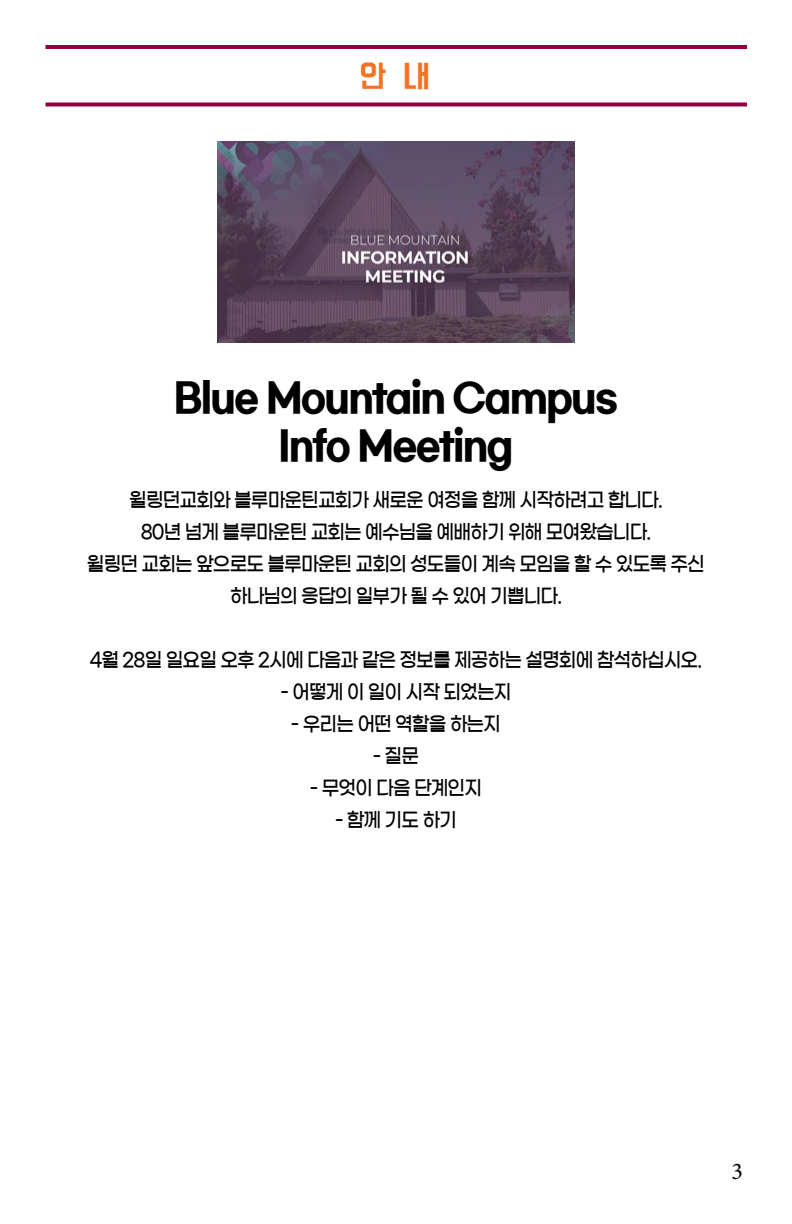
<style>
.page{position:relative;width:792px;height:1224px;background:#fff}
.page>*{position:absolute;margin:0;border:0;box-sizing:border-box;transform-origin:0 0}
.t1{font:40px/48px "Gmarket Sans TTF Bold";letter-spacing:-.05em;color:#000;text-align:center;scale:.92 1}
.t2{font:28px "BM Do Hyeon";color:#f37121}
.t3{font:24px "Minion Pro";color:#000}
.t4{font:20px/32px "Gmarket Sans TTF Medium";letter-spacing:-.05em;color:#000;text-align:center;scale:.92 1}
</style>
<div class="page">
<hr style="left:46px;top:45px;width:701px;height:4px;background:#930041">
<svg style="left:46px;top:102px;width:701px;height:4px;background:#9f1e57"></svg>
<img style="left:218px;top:141px;width:357px;height:202px">
<h2 class="t2" style="left:359px;top:61px;width:72px">안 내</h2>
<h1 class="t1" style="left:174px;top:375px;width:484px">Blue Mountain Campus<br>Info Meeting</h1>
<p class="t4" style="left:87px;top:485px;width:673px">윌링던교회와 블루마운틴교회가 새로운 여정을 함께 시작하려고 합니다.<br>80년 넘게 블루마운틴 교회는 예수님을 예배하기 위해 모여왔습니다.<br>윌링던 교회는 앞으로도 블루마운틴 교회의 성도들이 계속 모임을 할 수 있도록 주신 하나님의 응답의 일부가 될 수 있어 기쁩니다.</p>
<p class="t4" style="left:90px;top:645px;width:667px">4월 28일 일요일 오후 2시에 다음과 같은 정보를 제공하는 설명회에 참석하십시오.</p>
<p class="t4" style="left:280px;top:677px;width:253px">- 어떻게 이 일이 시작 되었는지</p>
<p class="t4" style="left:291px;top:709px;width:230px">- 우리는 어떤 역할을 하는지</p>
<p class="t4" style="left:373px;top:741px;width:52px">- 질문</p>
<p class="t4" style="left:310px;top:773px;width:189px">- 무엇이 다음 단계인지</p>
<p class="t4" style="left:335px;top:805px;width:134px">- 함께 기도 하기</p>
<p class="t3" style="left:732px;top:1156px;width:13px">3</p>
</div>
